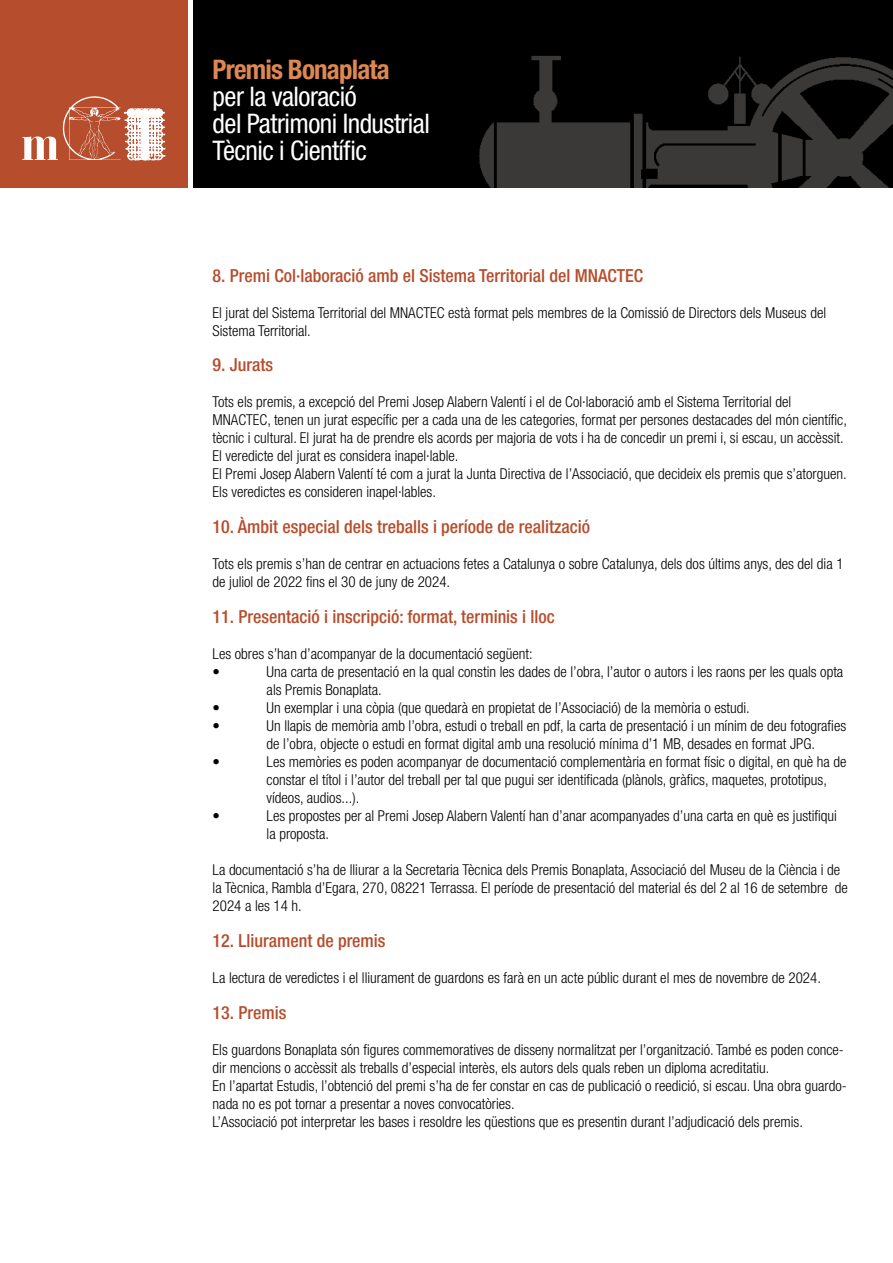
<style>
.page{position:relative;width:893px;height:1263px;background:#fff}
.page>*{position:absolute;margin:0;border:0;box-sizing:border-box;transform-origin:0 0}
.t1{font:condensed 27px/27px "Helvetica Neue LT Std";letter-spacing:-.02em;color:#fff}
.t2{font:700 condensed 27px "Helvetica Neue LT Std";letter-spacing:-.03em;color:#dd8851}
.t3{font:500 condensed 18px "Helvetica Neue LT Std";color:#b64d2d}
.t4{font:300 condensed 15px/18px "Helvetica Neue LT Std";color:#000}
</style>
<div class="page">
<div style="left:193px;top:0;width:700px;height:187px;background:#000"></div>
<img style="left:479px;top:56px;width:414px;height:131px">
<div style="left:0;top:0;width:187px;height:187px;background:#b64d2d"></div>
<svg style="left:22px;top:96px;width:143px;height:65px"></svg>
<h1 class="t2" style="left:213px;top:53px;width:179px">Premis Bonaplata</h1>
<h1 class="t1" style="left:213px;top:83px;width:219px">per la valoració<br>del Patrimoni Industrial<br>Tècnic i Científic</h1>
<p class="t3" style="left:213px;top:265px;width:432px">8. Premi Col·laboració amb el Sistema Territorial del MNACTEC</p>
<p class="t4" style="left:213px;top:304px;width:615px">El jurat del Sistema Territorial del MNACTEC està format pels membres de la Comissió de Directors dels Museus del<br>Sistema Territorial.</p>
<p class="t3" style="left:213px;top:354px;width:62px">9. Jurats</p>
<p class="t4" style="left:213px;top:392px;width:636px">Tots els premis, a excepció del Premi Josep Alabern Valentí i el de Col·laboració amb el Sistema Territorial del MNACTEC, tenen un jurat específic per a cada una de les categories, format per persones destacades del món científic, tècnic i cultural. El jurat ha de prendre els acords per majoria de vots i ha de concedir un premi i, si escau, un accèssit.<br>El veredicte del jurat es considera inapel·lable.<br>El Premi Josep Alabern Valentí té com a jurat la Junta Directiva de l’Associació, que decideix els premis que s’atorguen.<br>Els veredictes es consideren inapel·lables.</p>
<p class="t3" style="left:213px;top:516px;width:379px">10. Àmbit especial dels treballs i període de realització</p>
<p class="t4" style="left:213px;top:554px;width:632px">Tots els premis s’han de centrar en actuacions fetes a Catalunya o sobre Catalunya, dels dos últims anys, des del dia 1 de juliol de 2022 fins el 30 de juny de 2024.</p>
<p class="t3" style="left:213px;top:606px;width:344px">11. Presentació i inscripció: format, terminis i lloc</p>
<p class="t4" style="left:213px;top:644px;width:322px">Les obres s’han d’acompanyar de la documentació següent: •</p>
<p class="t4" style="left:267px;top:662px;width:578px">Una carta de presentació en la qual constin les dades de l’obra, l’autor o autors i les raons per les quals opta als Premis Bonaplata.</p>
<p class="t4" style="left:213px;top:698px;width:9px">•</p>
<p class="t4" style="left:267px;top:698px;width:485px">Un exemplar i una còpia (que quedarà en propietat de l’Associació) de la memòria o estudi.</p>
<p class="t4" style="left:213px;top:716px;width:9px">•</p>
<p class="t4" style="left:267px;top:716px;width:581px">Un llapis de memòria amb l’obra, estudi o treball en pdf, la carta de presentació i un mínim de deu fotografies de l’obra, objecte o estudi en format digital amb una resolució mínima d’1 MB, desades en format JPG.</p>
<p class="t4" style="left:213px;top:752px;width:9px">•</p>
<p class="t4" style="left:267px;top:752px;width:581px">Les memòries es poden acompanyar de documentació complementària en format físic o digital, en què ha de constar el títol i l’autor del treball per tal que pugui ser identificada (plànols, gràfics, maquetes, prototipus, vídeos, audios...).</p>
<p class="t4" style="left:213px;top:806px;width:9px">•</p>
<p class="t4" style="left:267px;top:806px;width:572px">Les propostes per al Premi Josep Alabern Valentí han d’anar acompanyades d’una carta en què es justifiqui la proposta.</p>
<p class="t4" style="left:213px;top:860px;width:637px">La documentació s’ha de lliurar a la Secretaria Tècnica dels Premis Bonaplata, Associació del Museu de la Ciència i de la Tècnica, Rambla d’Egara, 270, 08221 Terrassa. El període de presentació del material és del 2 al 16 de setembre de<br>2024 a les 14 h.</p>
<p class="t3" style="left:213px;top:930px;width:174px">12. Lliurament de premis</p>
<p class="t4" style="left:213px;top:968px;width:610px">La lectura de veredictes i el lliurament de guardons es farà en un acte públic durant el mes de novembre de 2024.</p>
<p class="t3" style="left:213px;top:1002px;width:75px">13. Premis</p>
<p class="t4" style="left:213px;top:1040px;width:636px">Els guardons Bonaplata són figures commemoratives de disseny normalitzat per l’organització. També es poden conce&shy;dir mencions o accèssit als treballs d’especial interès, els autors dels quals reben un diploma acreditatiu.<br>En l’apartat Estudis, l’obtenció del premi s’ha de fer constar en cas de publicació o reedició, si escau. Una obra guardo&shy;nada no es pot tornar a presentar a noves convocatòries.<br>L’Associació pot interpretar les bases i resoldre les qüestions que es presentin durant l’adjudicació dels premis.</p>
</div>
